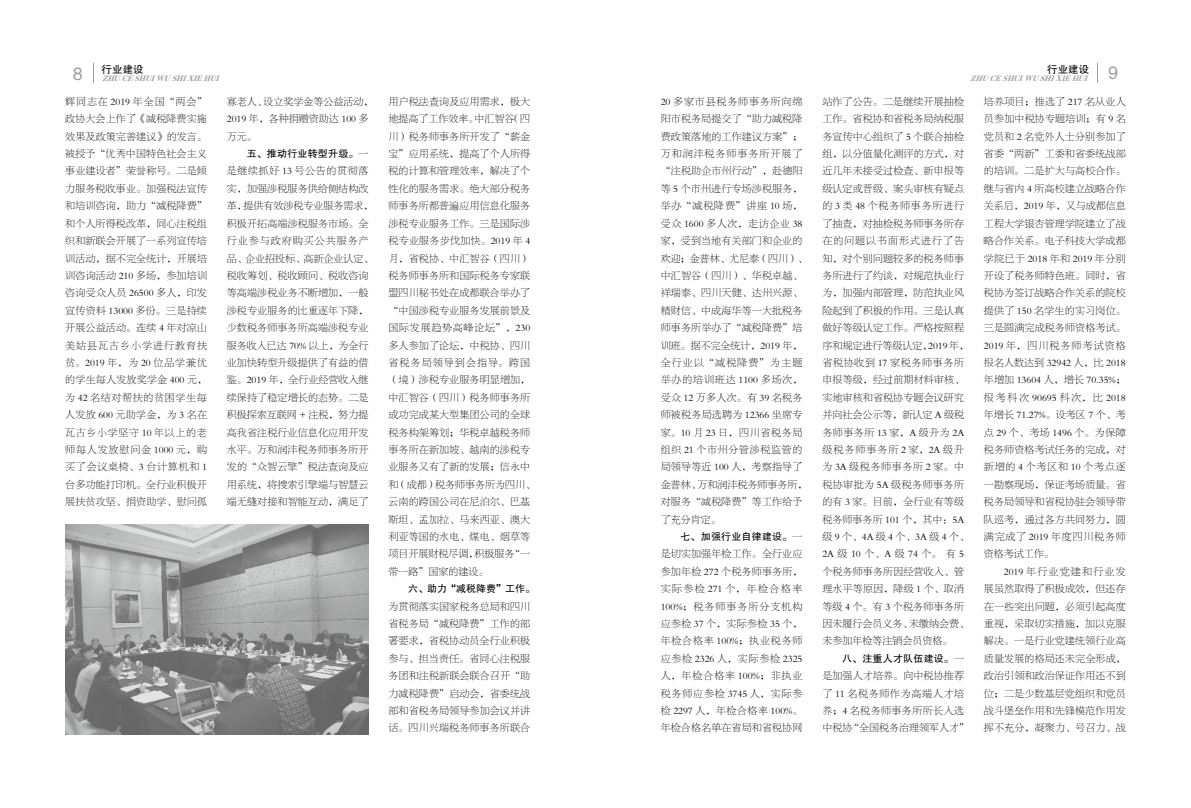
<style>
.page{position:relative;width:1191px;height:808px;background:#fff}
.page>*{position:absolute;margin:0;border:0;box-sizing:border-box;transform-origin:0 0}
.t1{font:18px "FZHTJW GB1 0";color:#9fa0a0}
.t2{font:10.5px "FZHTJW GB1 0";color:#000}
.t3{font:10px/17.4px "FZBSK GBK1 0";letter-spacing:.015em;color:#000}
.t4{font:10px "FZHTK GBK1 0";letter-spacing:.02em;color:#000}
.t5{font:italic 8px "FZXBSJW GB1 0";color:#9fa0a0}
.s1{font-family:"FZBSK GBK1 0"}
</style>
<div class="page">
<img style="left:65px;top:524px;width:304px;height:210px">
<p class="t2" style="left:102px;top:64px;width:43px">行业建设</p>
<p class="t2" style="left:1047px;top:63px;width:43px">行业建设</p>
<p class="t3" style="left:65px;top:93px;width:143px;text-align:justify">辉同志在 2019 年全国“两会”政协大会上作了《减税降费实施效果及政策完善建议》的发言。被授予“优秀中国特色社会主义事业建设者”荣誉称号。二是倾力服务税收事业。加强税法宣传和培训咨询，助力“减税降费”和个人所得税改革，同心注税组织和新联会开展了一系列宣传培训活动，据不完全统计，开展培训咨询活动 210 多场，参加培训咨询受众人员 26500 多人，印发宣传资料 13000 多份。三是持续开展公益活动。连续 4 年对凉山美姑县瓦古乡小学进行教育扶贫。2019 年，为 20 位品学兼优的学生每人发放奖学金 400 元，为 42 名结对帮扶的贫困学生每人发放 600 元助学金，为 3 名在瓦古乡小学坚守 10 年以上的老师每人发放慰问金 1000 元，购买了会议桌椅、3 台计算机和 1台多功能打印机。全行业积极开展扶贫攻坚、捐资助学、慰问孤</p>
<p class="t3" style="left:227px;top:93px;width:148px">寡老人、设立奖学金等公益活动，<br>2019 年，各种捐赠资助达 100 多万元。</p>
<h1 class="t1" style="left:73px;top:64px;width:11px">8</h1>
<p class="t5" style="left:102px;top:74px;width:122px">ZHUCESHUIWUSHIXIEHUI</p>
<p class="t5" style="left:970px;top:73px;width:122px">ZHUCESHUIWUSHIXIEHUI</p>
<h1 class="t1" style="left:1108px;top:63px;width:11px">9</h1>
<p class="t3" style="left:660px;top:93px;width:148px">20 多家市县税务师事务所向绵阳市税务局提交了“助力减税降费政策落地的工作建议方案”；万和润沣税务师事务所开展了“注税助企市州行动”，赴德阳等 5 个市州进行专场涉税服务，举办“减税降费”讲座 10 场，受众 1600 多人次，走访企业 38家，受到当地有关部门和企业的欢迎；金普林、尤尼泰（四川）、中汇智谷（四川）、华税卓越、祥瑞泰、四川天健、达州兴源、精财信、中成海华等一大批税务师事务所举办了“减税降费”培训班。据不完全统计，2019 年，全行业以“减税降费”为主题举办的培训班达 1100 多场次，受众 12 万多人次。有 39 名税务师被税务局选聘为 12366 坐席专家。10 月 23 日，四川省税务局组织 21 个市州分管涉税监管的局领导等近 100 人，考察指导了金普林、万和润沣税务师事务所，对服务“减税降费”等工作给予了充分肯定。</p>
<p class="t4" style="left:680px;top:531px;width:123px">七、加强行业自律建设。<span class="s1">一</span></p>
<p class="t3" style="left:660px;top:545px;width:143px;text-align:justify">是切实加强年检工作。全行业应参加年检 272 个税务师事务所，实际参检 271 个，年检合格率100%；税务师事务所分支机构应参检 37 个，实际参检 35 个，年检合格率 100%；执业税务师应参检 2326 人，实际参检 2325人，年检合格率 100%；非执业税务师应参检 3745 人，实际参检 2297 人，年检合格率 100%。年检合格名单在省局和省税协网</p>
<p class="t3" style="left:388px;top:93px;width:148px">用户税法查询及应用需求，极大地提高了工作效率。中汇智谷（四川）税务师事务所开发了“薪金宝”应用系统，提高了个人所得税的计算和管理效率，解决了个性化的服务需求。绝大部分税务师事务所都普遍应用信息化服务涉税专业服务工作。三是国际涉税专业服务步伐加快。2019 年 4月，省税协、中汇智谷（四川）税务师事务所和国际税务专家联盟四川秘书处在成都联合举办了“中国涉税专业服务发展前景及国际发展趋势高峰论坛”，230多人参加了论坛，中税协、四川省税务局领导到会指导。跨国（境）涉税专业服务明显增加，中汇智谷（四川）税务师事务所成功完成某大型集团公司的全球税务构架筹划；华税卓越税务师事务所在新加坡、越南的涉税专业服务又有了新的发展；信永中和（成都）税务师事务所为四川、云南的跨国公司在尼泊尔、巴基斯坦、孟加拉、马来西亚、澳大利亚等国的水电、煤电、烟草等项目开展财税尽调，积极服务“一带一路”国家的建设。</p>
<p class="t4" style="left:408px;top:583px;width:128px">六、助力“减税降费”工作。</p>
<p class="t3" style="left:388px;top:598px;width:143px;text-align:justify">为贯彻落实国家税务总局和四川省税务局“减税降费”工作的部署要求，省税协动员全行业积极参与、担当责任。省同心注税服务团和注税新联会联合召开“助力减税降费”启动会，省委统战部和省税务局领导参加会议并讲话。四川兴瑞税务师事务所联合</p>
<p class="t3" style="left:822px;top:93px;width:148px">站作了公告。二是继续开展抽检工作。省税协和省税务局纳税服务宣传中心组织了 5 个联合抽检组，以分值量化测评的方式，对近几年未接受过检查、新申报等级认定或晋级、案头审核有疑点的 3 类 48 个税务师事务所进行了抽查，对抽检税务师事务所存在的问题以书面形式进行了告知，对个别问题较多的税务师事务所进行了约谈，对规范执业行为，加强内部管理，防范执业风险起到了积极的作用。三是认真做好等级认定工作。严格按照程序和规定进行等级认定，2019 年，省税协收到 17 家税务师事务所申报等级，经过前期材料审核、实地审核和省税协专题会议研究并向社会公示等，新认定 A 级税务师事务所 13 家，A 级升为 2A级税务师事务所 2 家，2A 级升为 3A 级税务师事务所 2 家。中税协审批为 5A 级税务师事务所的有 3 家。目前，全行业有等级税务师事务所 101 个，其中：5A级9个、4A级4个、3A级4个、<br>2A级10个、A级74个。有5个税务师事务所因经营收入、管理水平等原因，降级 1 个、取消等级 4 个。有 3 个税务师事务所因未履行会员义务、未缴纳会费、未参加年检等注销会员资格。</p>
<p class="t4" style="left:842px;top:653px;width:123px">八、注重人才队伍建设。<span class="s1">一</span></p>
<p class="t3" style="left:822px;top:667px;width:148px">是加强人才培养。向中税协推荐了 11 名税务师作为高端人才培养；4 名税务师事务所所长入选中税协“全国税务治理领军人才”</p>
<p class="t3" style="left:984px;top:93px;width:143px;text-align:justify">培养项目；推选了 217 名从业人员参加中税协专题培训；有 9 名党员和 2 名党外人士分别参加了省委“两新”工委和省委统战部的培训。二是扩大与高校合作。继与省内 4 所高校建立战略合作关系后，2019 年，又与成都信息工程大学银杏管理学院建立了战略合作关系。电子科技大学成都学院已于 2018 年和 2019 年分别开设了税务师特色班。同时，省税协为签订战略合作关系的院校提供了 150 名学生的实习岗位。三是圆满完成税务师资格考试。2019 年，四川税务师考试资格报名人数达到 32942 人，比 2018年增加 13604 人，增长 70.35%；报考科次 90695 科次，比 2018年增长 71.27%。设考区 7 个、考点 29 个、考场 1496 个。为保障税务师资格考试任务的完成，对新增的 4 个考区和 10 个考点逐一勘察现场，保证考场质量。省税务局领导和省税协驻会领导带队巡考，通过各方共同努力，圆满完成了 2019 年度四川税务师资格考试工作。</p>
<p class="t3" style="left:984px;top:563px;width:143px;text-align:justify;text-indent:20px">2019 年行业党建和行业发展虽然取得了积极成效，但还存在一些突出问题，必须引起高度重视，采取切实措施，加以克服解决。一是行业党建统领行业高质量发展的格局还未完全形成，政治引领和政治保证作用还不到位；二是少数基层党组织和党员战斗堡垒作用和先锋模范作用发挥不充分，凝聚力、号召力、战</p>
<p class="t4" style="left:247px;top:148px;width:123px">五、推动行业转型升级。<span class="s1">一</span></p>
<p class="t3" style="left:227px;top:163px;width:148px">是继续抓好 13 号公告的贯彻落实，加强涉税服务供给侧结构改革，提供有效涉税专业服务需求，积极开拓高端涉税服务市场。全行业参与政府购买公共服务产品、企业招投标、高新企业认定、税收筹划、税收顾问、税收咨询等高端涉税业务不断增加，一般涉税专业服务的比重逐年下降，少数税务师事务所高端涉税专业服务收入已达 70% 以上，为全行业加快转型升级提供了有益的借鉴。2019 年，全行业经营收入继续保持了稳定增长的态势。二是积极探索互联网 + 注税，努力提高我省注税行业信息化应用开发水平。万和润沣税务师事务所开发的“众智云擎”税法查询及应用系统，将搜索引擎端与智慧云端无缝对接和智能互动，满足了</p>
</div>
